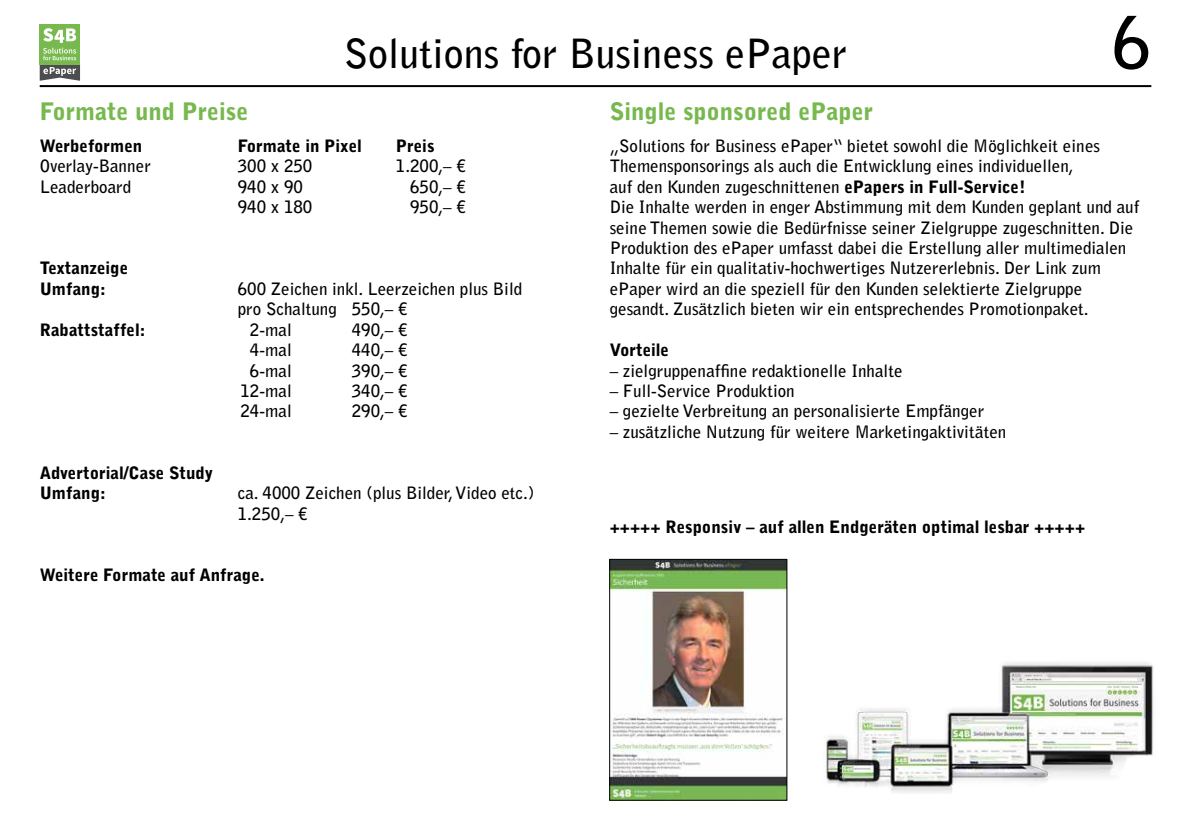
<style>
.page{position:relative;width:1191px;height:840px;background:#fff}
.page>*{position:absolute;margin:0;border:0;box-sizing:border-box;transform-origin:0 0}
.t1{font:700 70px "Bell Gothic Std";color:#000}
.t2{font:700 40px "Bell Gothic Std";color:#000}
.t3{font:900 24px "Bell Gothic Std";color:#77b94e}
.t4{font:700 17px/20.4px "Bell Gothic Std";color:#000}
.t5{font:900 17px/20.4px "Bell Gothic Std";color:#000}
.s1{font-weight:900}
</style>
<div class="page">
<hr style="left:40px;top:85px;width:1111px;height:2px;background:#000">
<img style="left:826px;top:662px;width:327px;height:130px">
<img style="left:611px;top:560px;width:174px;height:238px">
<div style="left:609px;top:558px;width:178px;height:242px;border:1px solid #000"></div>
<div style="left:40px;top:24px;width:40px;height:40px;background:#77b94e"></div>
<svg style="left:40px;top:28px;width:40px;height:53px"></svg>
<h2 class="t2" style="left:344px;top:29px;width:505px">Solutions for Business ePaper</h2>
<h1 class="t1" style="left:1112px;top:0;width:40px">6</h1>
<h3 class="t3" style="left:40px;top:97px;width:210px">Formate und Preise</h3>
<p class="t5" style="left:40px;top:136px;width:104px">Werbeformen</p>
<p class="t5" style="left:238px;top:136px;width:126px">Formate in Pixel</p>
<p class="t5" style="left:396px;top:136px;width:40px">Preis</p>
<p class="t4" style="left:40px;top:156px;width:113px">Overlay-Banner</p>
<p class="t4" style="left:238px;top:156px;width:76px">300 x 250</p>
<p class="t4" style="left:396px;top:156px;width:71px">1.200,– €</p>
<p class="t4" style="left:40px;top:176px;width:93px">Leaderboard</p>
<p class="t4" style="left:238px;top:176px;width:67px">940 x 90</p>
<p class="t4" style="left:410px;top:176px;width:57px">650,– €</p>
<p class="t4" style="left:238px;top:197px;width:76px">940 x 180</p>
<p class="t4" style="left:410px;top:197px;width:57px">950,– €</p>
<p class="t5" style="left:40px;top:258px;width:90px">Textanzeige<br>Umfang:</p>
<p class="t4" style="left:238px;top:278px;width:286px">600 Zeichen inkl. Leerzeichen plus Bild pro Schaltung 550,– €</p>
<p class="t5" style="left:40px;top:319px;width:107px">Rabattstaffel:</p>
<p class="t4" style="left:250px;top:319px;width:43px">2-mal</p>
<p class="t4" style="left:352px;top:319px;width:57px">490,– €</p>
<p class="t4" style="left:250px;top:339px;width:43px">4-mal</p>
<p class="t4" style="left:352px;top:339px;width:57px">440,– €</p>
<p class="t4" style="left:250px;top:360px;width:43px">6-mal</p>
<p class="t4" style="left:352px;top:360px;width:57px">390,– €</p>
<p class="t4" style="left:240px;top:380px;width:53px">12-mal</p>
<p class="t4" style="left:352px;top:380px;width:57px">340,– €</p>
<p class="t4" style="left:240px;top:401px;width:53px">24-mal</p>
<p class="t4" style="left:352px;top:401px;width:57px">290,– €</p>
<p class="t5" style="left:40px;top:462px;width:175px">Advertorial/Case Study<br>Umfang:</p>
<p class="t4" style="left:238px;top:482px;width:298px">ca. 4000 Zeichen (plus Bilder, Video etc.)<br>1.250,– €</p>
<p class="t5" style="left:40px;top:564px;width:226px">Weitere Formate auf Anfrage.</p>
<h3 class="t3" style="left:609px;top:97px;width:265px">Single sponsored ePaper</h3>
<p class="t4" style="left:609px;top:135px;width:531px">„Solutions for Business ePaper“ bietet sowohl die Möglichkeit eines Themensponsorings als auch die Entwicklung eines individuellen,<br>auf den Kunden zugeschnittenen <span class="s1">ePapers in Full-Service!<br></span>Die Inhalte werden in enger Abstimmung mit dem Kunden geplant und auf seine Themen sowie die Bedürfnisse seiner Zielgruppe zugeschnitten. Die Produktion des ePaper umfasst dabei die Erstellung aller multimedialen Inhalte für ein qualitativ-hochwertiges Nutzererlebnis. Der Link zum ePaper wird an die speziell für den Kunden selektierte Zielgruppe gesandt. Zusätzlich bieten wir ein entsprechendes Promotionpaket.</p>
<p class="t5" style="left:609px;top:340px;width:61px">Vorteile</p>
<p class="t4" style="left:609px;top:360px;width:294px">– zielgruppenaffine redaktionelle Inhalte</p>
<p class="t4" style="left:609px;top:380px;width:187px">– Full-Service Produktion</p>
<p class="t4" style="left:609px;top:401px;width:376px">– gezielte Verbreitung an personalisierte Empfänger</p>
<p class="t4" style="left:609px;top:421px;width:398px">– zusätzliche Nutzung für weitere Marketingaktivitäten</p>
<p class="t5" style="left:609px;top:517px;width:477px">+++++ Responsiv – auf allen Endgeräten optimal lesbar +++++</p>
</div>
